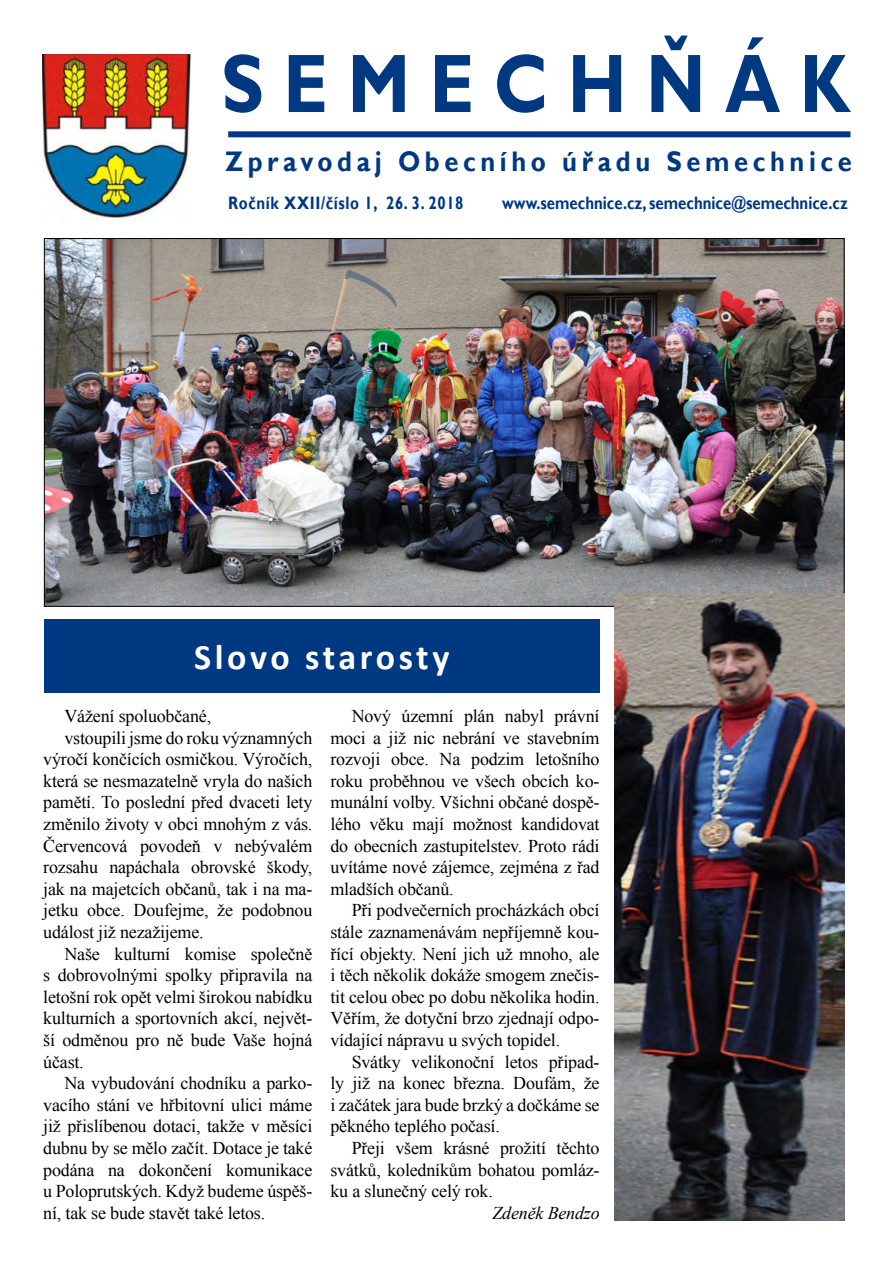
<style>
.page{position:relative;width:893px;height:1263px;background:#fff}
.page>*{position:absolute;margin:0;border:0;box-sizing:border-box;transform-origin:0 0}
.t1{font:700 83.55px "Gill Sans";letter-spacing:.275em;color:#003882;scale:.84 1}
.t2{font:700 36px "Calibri";letter-spacing:.095em;color:#fff}
.t3{font:700 28.35px "Gill Sans";letter-spacing:.18em;color:#003882;scale:.9 1}
.t4{font:18px/21.6px "Times New Roman";letter-spacing:-.01em;color:#000;text-align:justify}
.t5{font:700 18px "Gill Sans";color:#003882;scale:.83 1}
.t6{font:700 18px "Gill Sans";letter-spacing:.04em;color:#003882;scale:.83 1}
.t7{font:italic 18px "Times New Roman";letter-spacing:-.01em;color:#000}
</style>
<div class="page">
<img style="left:43px;top:55px;width:148px;height:163px">
<div style="left:228px;top:131px;width:622px;height:6px;background:#003882"></div>
<div style="left:44px;top:619px;width:556px;height:73px;background:#003882"></div>
<img style="left:46px;top:240px;width:797px;height:365px">
<img style="left:614px;top:593px;width:231px;height:627px">
<h1 class="t1" style="left:221px;top:34px;width:751px">SEMECHŇÁK</h1>
<h3 class="t3" style="left:225px;top:145px;width:698px">Zpravodaj Obecního úřadu Semechnice</h3>
<p class="t6" style="left:228px;top:193px;width:285px">Ročník XXII/číslo 1, 26. 3. 2018</p>
<p class="t5" style="left:502px;top:193px;width:418px">www.semechnice.cz, semechnice@semechnice.cz</p>
<h2 class="t2" style="left:194px;top:645px;width:257px">Slovo starosty</h2>
<p class="t4" style="left:64px;top:705px;width:148px">Vážení spoluobčané,</p>
<p class="t4" style="left:64px;top:726px;width:249px">vstoupili jsme do roku významných</p>
<p class="t4" style="left:43px;top:748px;width:271px">výročí končících osmičkou. Výročích,</p>
<p class="t4" style="left:43px;top:770px;width:271px">která se nesmazatelně vryla do našich</p>
<p class="t4" style="left:43px;top:791px;width:271px">pamětí. To poslední před dvaceti lety</p>
<p class="t4" style="left:43px;top:813px;width:271px">změnilo životy v obci mnohým z vás.</p>
<p class="t4" style="left:43px;top:834px;width:271px">Červencová povodeň v nebývalém</p>
<p class="t4" style="left:43px;top:856px;width:271px">rozsahu napáchala obrovské škody,</p>
<p class="t4" style="left:43px;top:878px;width:271px">jak na majetcích občanů, tak i na ma-</p>
<p class="t4" style="left:43px;top:899px;width:271px">jetku obce. Doufejme, že podobnou</p>
<p class="t4" style="left:43px;top:921px;width:162px">událost již nezažijeme.</p>
<p class="t4" style="left:64px;top:942px;width:249px">Naše kulturní komise společně</p>
<p class="t4" style="left:43px;top:964px;width:271px">s dobrovolnými spolky připravila na</p>
<p class="t4" style="left:43px;top:986px;width:271px">letošní rok opět velmi širokou nabídku</p>
<p class="t4" style="left:43px;top:1007px;width:271px">kulturních a sportovních akcí, největ-</p>
<p class="t4" style="left:43px;top:1029px;width:271px">ší odměnou pro ně bude Vaše hojná</p>
<p class="t4" style="left:43px;top:1050px;width:42px">účast.</p>
<p class="t4" style="left:64px;top:1072px;width:249px">Na vybudování chodníku a parko-</p>
<p class="t4" style="left:43px;top:1094px;width:271px">vacího stání ve hřbitovní ulici máme</p>
<p class="t4" style="left:43px;top:1115px;width:271px">již přislíbenou dotaci, takže v měsíci</p>
<p class="t4" style="left:43px;top:1137px;width:271px">dubnu by se mělo začít. Dotace je také</p>
<p class="t4" style="left:43px;top:1158px;width:271px">podána na dokončení komunikace</p>
<p class="t4" style="left:43px;top:1180px;width:271px">u Poloprutských. Když budeme úspěš-</p>
<p class="t4" style="left:43px;top:1202px;width:224px">ní, tak se bude stavět také letos.</p>
<p class="t4" style="left:330px;top:705px;width:271px;text-indent:21px">Nový územní plán nabyl právní moci a již nic nebrání ve stavebním rozvoji obce. Na podzim letošního roku proběhnou ve všech obcích ko&shy;munální volby. Všichni občané dospě&shy;lého věku mají možnost kandidovat do obecních zastupitelstev. Proto rádi uvítáme nové zájemce, zejména z řad mladších občanů.</p>
<p class="t4" style="left:330px;top:899px;width:271px;text-indent:21px">Při podvečerních procházkách obcí stále zaznamenávám nepříjemně kou&shy;řící objekty. Není jich už mnoho, ale i těch několik dokáže smogem znečis&shy;tit celou obec po dobu několika hodin.<br>Věřím, že dotyční brzo zjednají odpo&shy;vídající nápravu u svých topidel.</p>
<p class="t4" style="left:330px;top:1050px;width:271px;text-indent:21px">Svátky velikonoční letos připad&shy;ly již na konec března. Doufám, že i začátek jara bude brzký a dočkáme se pěkného teplého počasí.</p>
<p class="t4" style="left:330px;top:1137px;width:271px;text-indent:21px">Přeji všem krásné prožití těchto svátků, koledníkům bohatou pomláz&shy;ku a slunečný celý rok.</p>
<p class="t7" style="left:492px;top:1200px;width:109px">Zdeněk Bendzo</p>
</div>
